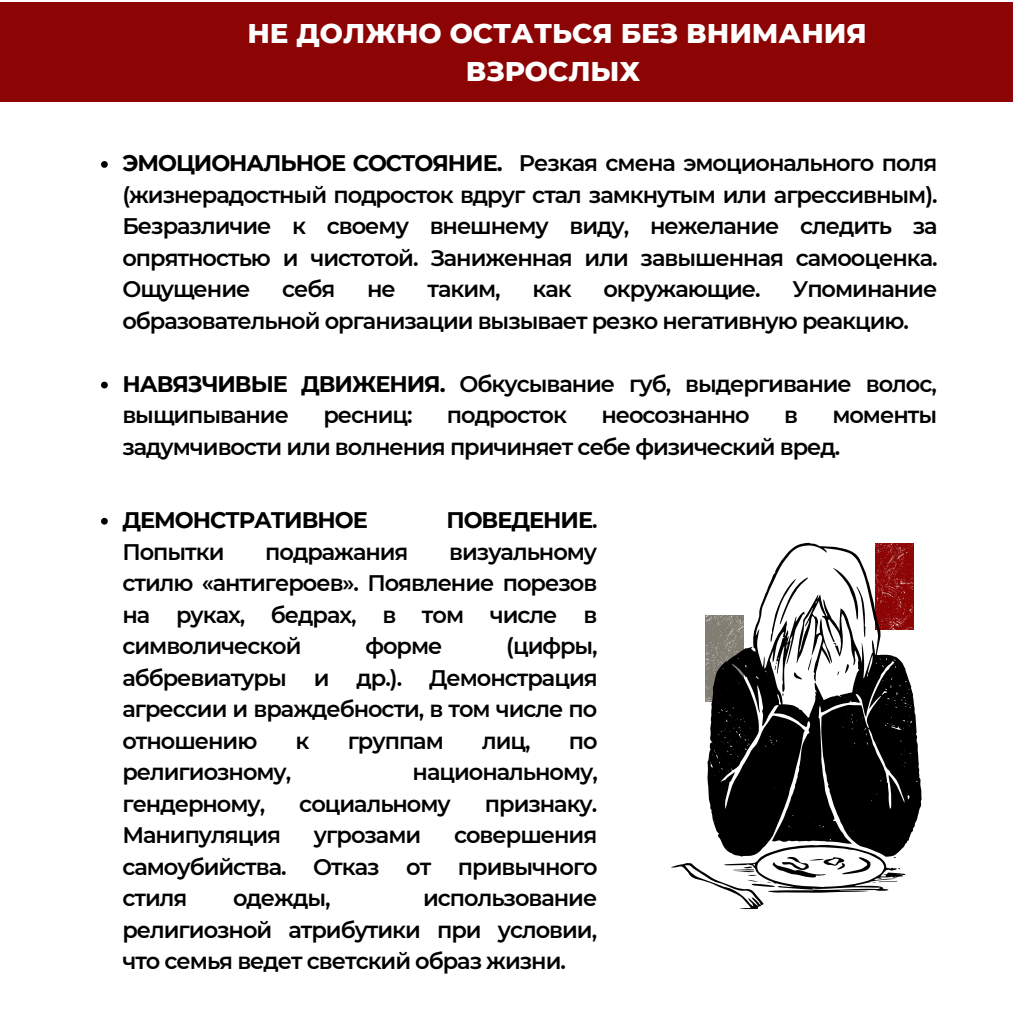
<style>
.page{position:relative;width:1013px;height:1013px;background:#fff}
.page>*{position:absolute;margin:0;border:0;box-sizing:border-box;transform-origin:0 0}
.t1{font:800 27.6px/38.2px "Montserrat";color:#fff;text-align:center}
.t2{font:600 22.5px/31.5px "Montserrat";letter-spacing:-.045em;color:#000;text-align:justify}
.t3{font:700 22.5px "Montserrat";letter-spacing:-.045em;color:#000}
.s1{font-weight:700}
.s2{font-weight:600}
</style>
<div class="page">
<div style="left:0;top:3px;width:1012px;height:98px;background:#8d0404"></div>
<svg style="left:671px;top:542px;width:250px;height:367px"></svg>
<svg style="left:101px;top:518px;width:7px;height:6px"></svg>
<svg style="left:101px;top:161px;width:7px;height:7px"></svg>
<svg style="left:101px;top:381px;width:7px;height:7px"></svg>
<p class="t1" style="left:247px;top:14px;width:621px">НЕ ДОЛЖНО ОСТАТЬСЯ БЕЗ ВНИМАНИЯ<br>ВЗРОСЛЫХ</p>
<p class="t2" style="left:122px;top:147px;width:816px"><span class="s1">ЭМОЦИОНАЛЬНОЕ СОСТОЯНИЕ.</span> Резкая смена эмоционального поля (жизнерадостный подросток вдруг стал замкнутым или агрессивным).<br>Безразличие к своему внешнему виду, нежелание следить за опрятностью и чистотой. Заниженная или завышенная самооценка.<br>Ощущение</p>
<p class="t2" style="left:282px;top:273px;width:55px">себя</p>
<p class="t2" style="left:367px;top:273px;width:30px">не</p>
<p class="t2" style="left:427px;top:273px;width:75px">таким,</p>
<p class="t2" style="left:532px;top:273px;width:41px">как</p>
<p class="t2" style="left:603px;top:273px;width:159px">окружающие.</p>
<p class="t2" style="left:122px;top:273px;width:816px;text-indent:670px">Упоминание образовательной организации вызывает резко негативную реакцию.</p>
<p class="t2" style="left:122px;top:368px;width:816px"><span class="s1">НАВЯЗЧИВЫЕ ДВИЖЕНИЯ.</span> Обкусывание губ, выдергивание волос, выщипывание</p>
<p class="t2" style="left:323px;top:399px;width:91px">ресниц:</p>
<p class="t2" style="left:447px;top:399px;width:122px">подросток</p>
<p class="t2" style="left:601px;top:399px;width:150px">неосознанно</p>
<p class="t2" style="left:784px;top:399px;width:15px">в</p>
<p class="t2" style="left:122px;top:399px;width:816px;text-indent:710px">моменты задумчивости или волнения причиняет себе физический вред.</p>
<p class="t3" style="left:122px;top:506px;width:247px">ДЕМОНСТРАТИВНОЕ</p>
<p class="t3" style="left:446px;top:506px;width:153px">ПОВЕДЕНИЕ<span class="s2">.</span></p>
<p class="t2" style="left:122px;top:535px;width:104px">Попытки</p>
<p class="t2" style="left:265px;top:535px;width:145px">подражания</p>
<p class="t2" style="left:122px;top:535px;width:476px;text-indent:327px">визуальному стилю «антигероев». Появление порезов на руках, бедрах, в том числе в символической</p>
<p class="t2" style="left:122px;top:630px;width:477px;text-indent:384px">(цифры, аббревиатуры и др.). Демонстрация агрессии и враждебности, в том числе по отношению</p>
<p class="t2" style="left:365px;top:630px;width:79px">форме</p>
<p class="t2" style="left:295px;top:724px;width:15px">к</p>
<p class="t2" style="left:348px;top:724px;width:98px">группам</p>
<p class="t2" style="left:482px;top:724px;width:50px">лиц,</p>
<p class="t2" style="left:569px;top:724px;width:30px">по</p>
<p class="t2" style="left:122px;top:756px;width:170px">религиозному,</p>
<p class="t2" style="left:412px;top:756px;width:187px">национальному,</p>
<p class="t2" style="left:122px;top:787px;width:144px">гендерному,</p>
<p class="t2" style="left:299px;top:787px;width:153px">социальному</p>
<p class="t2" style="left:485px;top:787px;width:114px">признаку.</p>
<p class="t2" style="left:122px;top:819px;width:160px">Манипуляция</p>
<p class="t2" style="left:314px;top:819px;width:109px">угрозами</p>
<p class="t2" style="left:122px;top:819px;width:477px;text-indent:332px">совершения самоубийства. Отказ от привычного стиля</p>
<p class="t2" style="left:122px;top:882px;width:476px;text-indent:301px">использование религиозной атрибутики при условии, что семья ведет светский образ жизни.</p>
<p class="t2" style="left:233px;top:882px;width:99px">одежды,</p>
</div>
